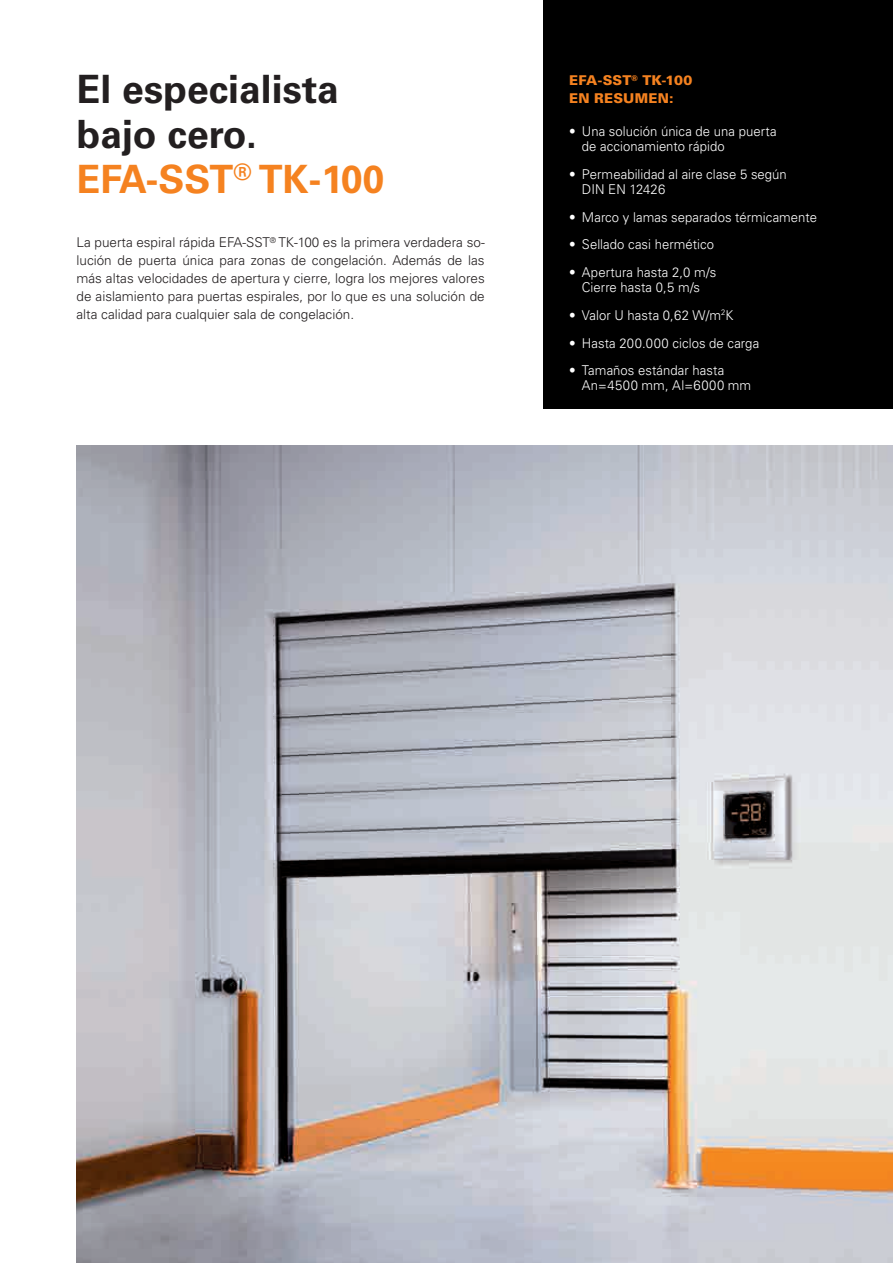
<style>
.page{position:relative;width:893px;height:1263px;background:#fff}
.page>*{position:absolute;margin:0;border:0;box-sizing:border-box;transform-origin:0 0}
.t1{font:700 39px/45px "Univers LT Pro 65";color:#231f20}
.t2{font:300 13.5px/18px "Univers LT Pro 45";color:#231f20;text-align:justify}
.t3{font:300 13.5px/15px "Univers LT Pro 45";letter-spacing:.005em;color:#fff}
.t4{font:900 13.5px/18px "Univers LT Pro 75";letter-spacing:.015em;color:#f58220}
.s1{color:#f58220}
</style>
<div class="page">
<div style="left:544px;top:0;width:349px;height:409px;background:#000"></div>
<img style="left:77px;top:445px;width:816px;height:818px">
<h1 class="t1" style="left:77px;top:67px;width:309px">El especialista bajo cero.<br><span class="s1">EFA-SST</span><sup>®</sup> <span class="s1">TK-100</span></h1>
<p class="t4" style="left:569px;top:71px;width:125px">EFA-SST<sup>®</sup> TK-100<br>EN RESUMEN:</p>
<p class="t3" style="left:582px;top:124px;width:196px;text-indent:-13px">• Una solución única de una puerta de accionamiento rápido</p>
<p class="t3" style="left:582px;top:166px;width:207px;text-indent:-13px">• Permeabilidad al aire clase 5 según<br>DIN EN 12426</p>
<p class="t3" style="left:569px;top:209px;width:249px">• Marco y lamas separados térmicamente</p>
<p class="t3" style="left:569px;top:237px;width:146px">• Sellado casi hermético</p>
<p class="t3" style="left:569px;top:265px;width:149px;text-align:center">• Apertura hasta 2,0 m/s<br>Cierre hasta 0,5 m/s</p>
<p class="t3" style="left:569px;top:308px;width:166px">• Valor U hasta 0,62 W/m<sup>2</sup>K</p>
<p class="t3" style="left:569px;top:335px;width:192px">• Hasta 200.000 ciclos de carga</p>
<p class="t3" style="left:582px;top:363px;width:171px;text-indent:-13px">• Tamaños estándar hasta<br>An=4500 mm, Al=6000 mm</p>
<p class="t2" style="left:77px;top:233px;width:410px">La puerta espiral rápida EFA-SST<sup>®</sup> TK-100 es la primera verdadera so&shy;lución de puerta única para zonas de congelación. Además de las más altas velocidades de apertura y cierre, logra los mejores valores de aislamiento para puertas espirales, por lo que es una solución de alta calidad para cualquier sala de congelación.</p>
</div>
